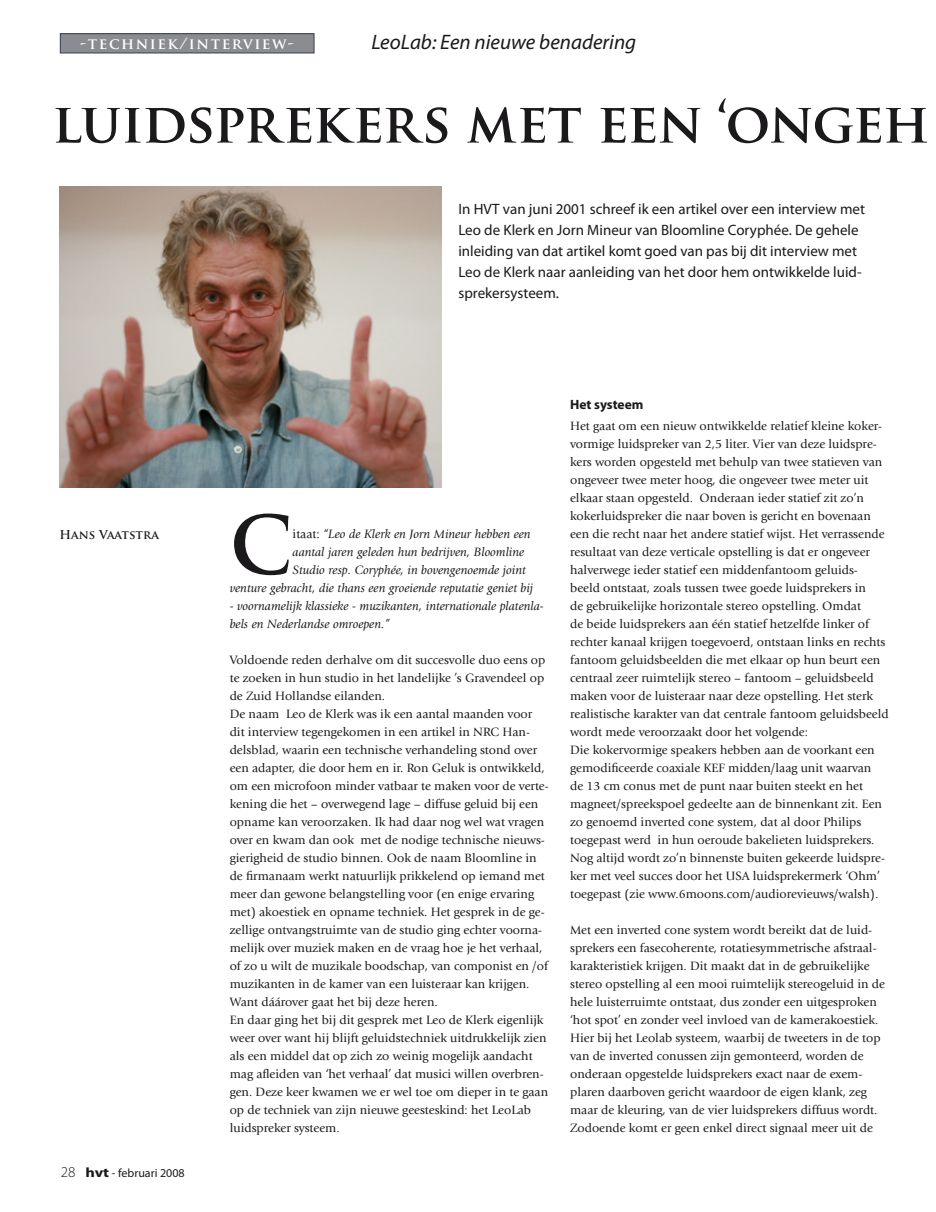
<style>
.page{position:relative;width:936px;height:1212px;background:#fff}
.page>*{position:absolute;margin:0;border:0;box-sizing:border-box;transform-origin:0 0}
.t1{font:700 78.6px "Trajan Pro";color:#1b191c}
.t2{font:700 54px "Trajan Pro";letter-spacing:-.025em;color:#1b191c}
.t3{font:italic 21px "Myriad Pro";color:#1b191c}
.t4{font:15px/21px "Myriad Pro";color:#1b191c}
.t5{font:700 15px "Trajan Pro";letter-spacing:.1em;color:#fff}
.t6{font:700 13.5px "Myriad Pro";color:#1b191c}
.t7{font:12.6px/18px "Giovanni Std";color:#1b191c}
.t8{font:italic 12.6px/18px "Giovanni Std";color:#1b191c}
.t9{font:12px "Myriad Pro";color:#1b191c}
.t10{font:700 12px "Trajan Pro";color:#1b191c}
.s1{font-weight:300;font-size:15px}
.s2{font-weight:700;font-size:13.5px}
.s3{font-style:normal}
</style>
<div class="page">
<div style="left:60px;top:34px;width:254px;height:19px;background:#8b8c91"></div>
<div style="left:60px;top:33px;width:254px;height:20px;border:1px solid #39404b"></div>
<img style="left:60px;top:186px;width:381px;height:301px">
<p class="t5" style="left:80px;top:34px;width:216px">-techniek/interview-</p>
<h3 class="t3" style="left:371px;top:29px;width:266px">LeoLab: Een nieuwe benadering</h3>
<h2 class="t2" style="left:52px;top:89px;width:878px">luidsprekers met een ‘ongeh</h2>
<p class="t10" style="left:60px;top:527px;width:101px">Hans Vaatstra</p>
<p class="t9" style="left:61px;top:1165px;width:125px"><span class="s1">28</span> <span class="s2">hvt</span> - februari 2008</p>
<p class="t4" style="left:458px;top:198px;width:408px">In HVT van juni 2001 schreef ik een artikel over een interview met Leo de Klerk en Jorn Mineur van Bloomline Coryphée. De gehele inleiding van dat artikel komt goed van pas bij dit interview met Leo de Klerk naar aanleiding van het door hem ontwikkelde luid&shy;sprekersysteem.</p>
<h1 class="t1" style="left:230px;top:496px;width:64px">C</h1>
<p class="t8" style="left:292px;top:525px;width:239px"><span class="s3">itaat:</span> “Leo de Klerk en Jorn Mineur hebben een</p>
<p class="t8" style="left:292px;top:543px;width:233px">aantal jaren geleden hun bedrijven, Bloomline</p>
<p class="t8" style="left:292px;top:561px;width:235px">Studio resp. Coryphée, in bovengenoemde joint</p>
<p class="t8" style="left:230px;top:579px;width:305px">venture gebracht, die thans een groeiende reputatie geniet bij</p>
<p class="t8" style="left:230px;top:597px;width:315px">- voornamelijk klassieke - muzikanten, internationale platenla&shy;bels en Nederlandse omroepen.”</p>
<p class="t7" style="left:230px;top:651px;width:320px">Voldoende reden derhalve om dit succesvolle duo eens op te zoeken in hun studio in het landelijke ’s Gravendeel op de Zuid Hollandse eilanden.<br>De naam Leo de Klerk was ik een aantal maanden voor dit interview tegengekomen in een artikel in NRC Han&shy;delsblad, waarin een technische verhandeling stond over een adapter, die door hem en ir. Ron Geluk is ontwikkeld, om een microfoon minder vatbaar te maken voor de verte&shy;kening die het – overwegend lage – diffuse geluid bij een opname kan veroorzaken. Ik had daar nog wel wat vragen over en kwam dan ook met de nodige technische nieuws&shy;gierigheid de studio binnen. Ook de naam Bloomline in de firmanaam werkt natuurlijk prikkelend op iemand met meer dan gewone belangstelling voor (en enige ervaring met) akoestiek en opname techniek. Het gesprek in de ge&shy;zellige ontvangstruimte van de studio ging echter voorna&shy;melijk over muziek maken en de vraag hoe je het verhaal, of zo u wilt de muzikale boodschap, van componist en /of muzikanten in de kamer van een luisteraar kan krijgen.<br>Want dáárover gaat het bij deze heren.<br>En daar ging het bij dit gesprek met Leo de Klerk eigenlijk weer over want hij blijft geluidstechniek uitdrukkelijk zien als een middel dat op zich zo weinig mogelijk aandacht mag afleiden van ‘het verhaal’ dat musici willen overbren&shy;gen. Deze keer kwamen we er wel toe om dieper in te gaan op de techniek van zijn nieuwe geesteskind: het LeoLab luidspreker systeem.</p>
<p class="t6" style="left:570px;top:395px;width:75px">Het systeem</p>
<p class="t7" style="left:570px;top:417px;width:320px">Het gaat om een nieuw ontwikkelde relatief kleine koker&shy;vormige luidspreker van 2,5 liter. Vier van deze luidspre&shy;kers worden opgesteld met behulp van twee statieven van ongeveer twee meter hoog, die ongeveer twee meter uit elkaar staan opgesteld. Onderaan ieder statief zit zo’n kokerluidspreker die naar boven is gericht en bovenaan een die recht naar het andere statief wijst. Het verrassende resultaat van deze verticale opstelling is dat er ongeveer halverwege ieder statief een middenfantoom geluids&shy;beeld ontstaat, zoals tussen twee goede luidsprekers in<br>de gebruikelijke horizontale stereo opstelling. Omdat<br>de beide luidsprekers aan één statief hetzelfde linker of rechter kanaal krijgen toegevoerd, ontstaan links en rechts fantoom geluidsbeelden die met elkaar op hun beurt een centraal zeer ruimtelijk stereo – fantoom – geluidsbeeld maken voor de luisteraar naar deze opstelling. Het sterk realistische karakter van dat centrale fantoom geluidsbeeld wordt mede veroorzaakt door het volgende:<br>Die kokervormige speakers hebben aan de voorkant een gemodificeerde coaxiale KEF midden/laag unit waarvan<br>de 13 cm conus met de punt naar buiten steekt en het magneet/spreekspoel gedeelte aan de binnenkant zit. Een zo genoemd inverted cone system, dat al door Philips toegepast werd in hun oeroude bakelieten luidsprekers.<br>Nog altijd wordt zo’n binnenste buiten gekeerde luidspre&shy;ker met veel succes door het USA luidsprekermerk ‘Ohm’ toegepast (zie www.6moons.com/audiorevieuws/walsh).</p>
<p class="t7" style="left:570px;top:921px;width:316px">Met een inverted cone system wordt bereikt dat de luid&shy;sprekers een fasecoherente, rotatiesymmetrische afstraal&shy;karakteristiek krijgen. Dit maakt dat in de gebruikelijke stereo opstelling al een mooi ruimtelijk stereogeluid in de hele luisterruimte ontstaat, dus zonder een uitgesproken ‘hot spot’ en zonder veel invloed van de kamerakoestiek.<br>Hier bij het Leolab systeem, waarbij de tweeters in de top van de inverted conussen zijn gemonteerd, worden de onderaan opgestelde luidsprekers exact naar de exem&shy;plaren daarboven gericht waardoor de eigen klank, zeg maar de kleuring, van de vier luidsprekers diffuus wordt.<br>Zodoende komt er geen enkel direct signaal meer uit de</p>
</div>
